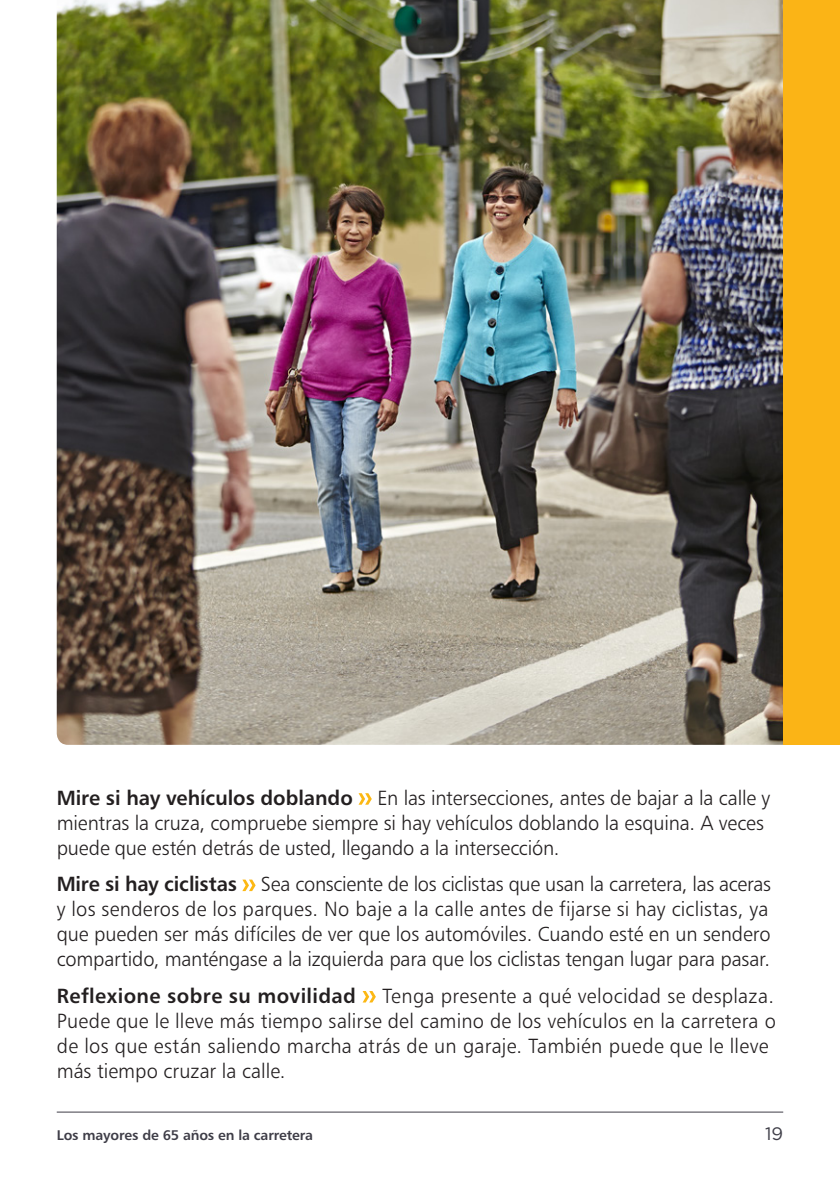
<style>
.page{position:relative;width:840px;height:1191px;background:#fff}
.page>*{position:absolute;margin:0;border:0;box-sizing:border-box;transform-origin:0 0}
.Body_Text{font:300 20.4px/25px "Trans Text Lt";color:#231f20}
.Body_Text-2{font:500 20.4px "Trans Text Md";letter-spacing:.02em;color:#231f20}
.t1{font:18px "Gotham";color:#3e3d47}
.t2{font:500 14px "Trans Text Md";letter-spacing:-.01em;color:#3e3d47}
.s1{font-family:"Trans Text Md";font-weight:500}
</style>
<div class="page">
<hr style="left:57px;top:1111px;width:725px;height:1px;background:#3e3d47">
<img style="left:57px;top:0;width:725px;height:745px">
<svg style="left:358px;top:793px;width:13px;height:11px"></svg>
<svg style="left:242px;top:879px;width:13px;height:12px"></svg>
<svg style="left:362px;top:991px;width:13px;height:11px"></svg>
<div style="left:782px;top:0;width:57px;height:745px;background:#fbb416"></div>
<p class="Body_Text" style="left:57px;top:785px;width:714px"><span class="s1">Mire si hay vehículos doblando</span> En las intersecciones, antes de bajar a la calle y mientras la cruza, compruebe siempre si hay vehículos doblando la esquina. A veces puede que estén detrás de usted, llegando a la intersección.</p>
<p class="Body_Text" style="left:57px;top:871px;width:715px"><span class="s1">Mire si hay ciclistas</span> Sea consciente de los ciclistas que usan la carretera, las aceras y los senderos de los parques. No baje a la calle antes de fijarse si hay ciclistas, ya que pueden ser más difíciles de ver que los automóviles. Cuando esté en un sendero compartido, manténgase a la izquierda para que los ciclistas tengan lugar para pasar.</p>
<p class="Body_Text-2" style="left:57px;top:982px;width:300px">Reflexione sobre su movilidad</p>
<p class="Body_Text" style="left:57px;top:982px;width:720px;text-indent:325px">Tenga presente a qué velocidad se desplaza.<br>Puede que le lleve más tiempo salirse del camino de los vehículos en la carretera o de los que están saliendo marcha atrás de un garaje. También puede que le lleve más tiempo cruzar la calle.</p>
<p class="t2" style="left:57px;top:1126px;width:258px">Los mayores de 65 años en la carretera</p>
<p class="t1" style="left:764px;top:1122px;width:19px">19</p>
</div>
